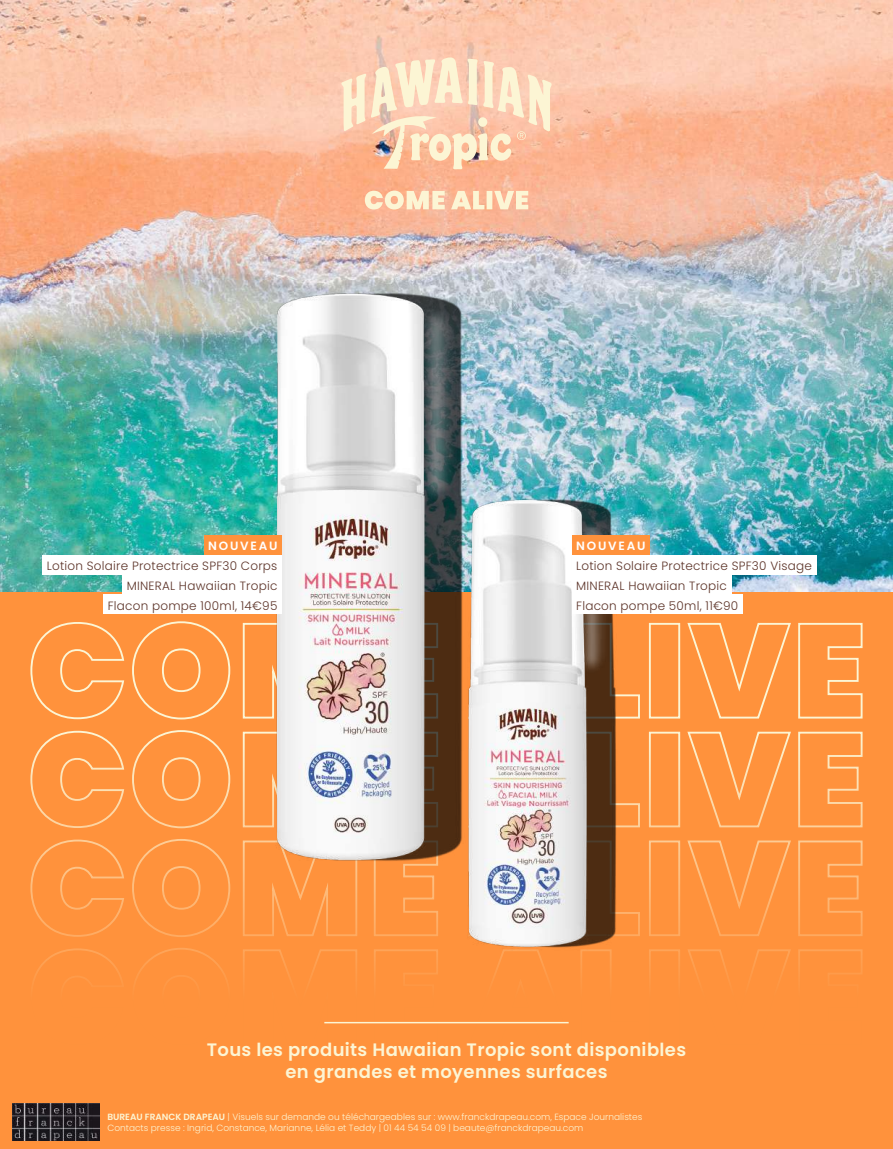
<style>
.page{position:relative;width:893px;height:1149px;background:#fff}
.page>*{position:absolute;margin:0;border:0;box-sizing:border-box;transform-origin:0 0}
.t1{font:600 18px/21.6px "Poppins";letter-spacing:.02em;color:#fcf5d4;text-align:center}
.t2{font:300 12px/19.8px "Poppins";letter-spacing:.02em;color:#5c3328;text-align:right}
.t3{font:600 12px "Poppins";letter-spacing:.15em;color:#fff}
.t4{font:300 9px/10.8px "Poppins";color:#fcf5d4}
.s1{font-weight:600}
</style>
<div class="page">
<div style="left:0;top:591px;width:893px;height:557px;background:#ff923c"></div>
<svg style="left:30px;top:621px;width:833px;height:99px"></svg>
<svg style="left:30px;top:730px;width:833px;height:99px"></svg>
<svg style="left:30px;top:839px;width:833px;height:98px"></svg>
<svg style="left:33px;top:948px;width:830px;height:76px"></svg>
<img style="left:0;top:0;width:893px;height:591px">
<img style="left:266px;top:273px;width:200px;height:606px">
<img style="left:463px;top:489px;width:164px;height:472px">
<img style="left:13px;top:1103px;width:87px;height:37px">
<div style="left:43px;top:554px;width:239px;height:20px;background:#fff"></div>
<div style="left:204px;top:534px;width:78px;height:20px;background:#ff923c"></div>
<div style="left:122px;top:574px;width:160px;height:20px;background:#fff"></div>
<div style="left:104px;top:594px;width:178px;height:20px;background:#fff"></div>
<div style="left:572px;top:554px;width:244px;height:20px;background:#fff"></div>
<div style="left:572px;top:534px;width:78px;height:20px;background:#ff923c"></div>
<div style="left:572px;top:574px;width:159px;height:20px;background:#fff"></div>
<div style="left:572px;top:594px;width:170px;height:20px;background:#fff"></div>
<svg style="left:365px;top:190px;width:163px;height:19px"></svg>
<svg style="left:341px;top:57px;width:211px;height:112px"></svg>
<hr style="left:324px;top:1021px;width:245px;height:2px;background:#fcf5d4">
<h2 class="t3" style="left:208px;top:539px;width:71px">NOUVEAU</h2>
<h2 class="t2" style="left:108px;top:576px;width:171px">MINERAL Hawaiian Tropic<br>Flacon pompe 100ml, 14€95</h2>
<h2 class="t2" style="left:47px;top:556px;width:232px">Lotion Solaire Protectrice SPF30 Corps</h2>
<h2 class="t3" style="left:576px;top:539px;width:71px">NOUVEAU</h2>
<h2 class="t2" style="left:576px;top:576px;width:164px;text-align:left">MINERAL Hawaiian Tropic<br>Flacon pompe 50ml, 11€90</h2>
<h2 class="t2" style="left:576px;top:556px;width:237px">Lotion Solaire Protectrice SPF30 Visage</h2>
<h1 class="t1" style="left:207px;top:1038px;width:481px">Tous les produits Hawaiian Tropic sont disponibles en grandes et moyennes surfaces</h1>
<p class="t4" style="left:107px;top:1110px;width:536px"><span class="s1">BUREAU FRANCK DRAPEAU</span> | Visuels sur demande ou téléchargeables sur : www.franckdrapeau.com, Espace Journalistes<br>Contacts presse : Ingrid, Constance, Marianne, Lélia et Teddy | 01 44 54 54 09 | beaute@franckdrapeau.com</p>
</div>
